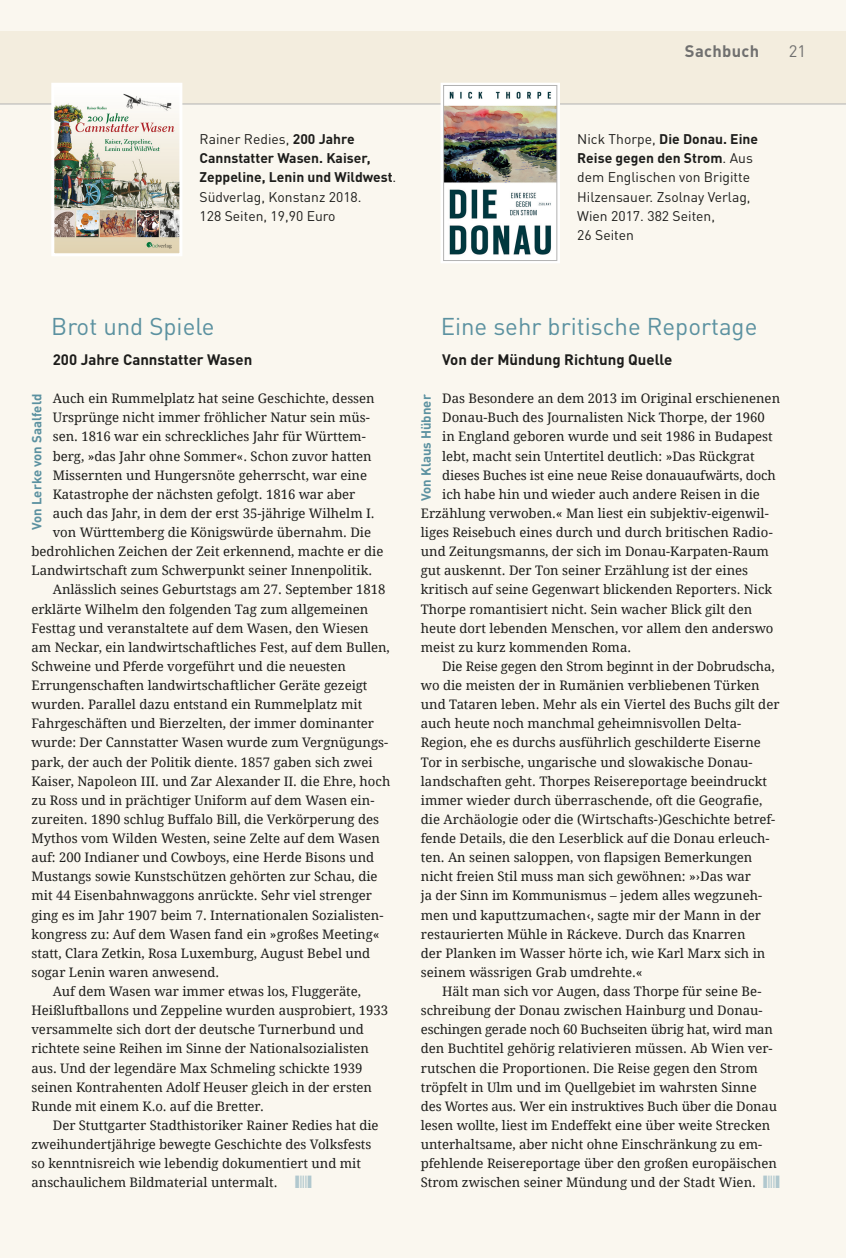
<style>
.page{position:relative;width:846px;height:1258px;background:#fff}
.page>*{position:absolute;margin:0;border:0;box-sizing:border-box;transform-origin:0 0}
.t1{font:24px "DINOT";color:#5b91a0}
.t2{font:700 16.5px "DINOT";letter-spacing:.02em;color:#70706f}
.t3{font:16.5px "DINOT";color:#70706f}
.t4{font:700 15px "DINOT";color:#1d1d1b}
.t5{font:13.8px/19px "DINOT";color:#1d1d1b}
.t6{font:700 13.8px/19px "DINOT";color:#1d1d1b}
.t7{font:13.2px/19px "Droid Serif 2";color:#1d1d1b}
.t8{font:13.2px/19px "Droid Serif";color:#1d1d1b}
.t9{font:700 13.2px "DINOT";color:#5b91a0}
.s1{font-weight:400}
.s2{font-weight:700}
.s3{font-family:"Droid Serif 2"}
</style>
<div class="page">
<div style="left:0;top:0;width:845px;height:1258px;background:#faf7ef"></div>
<div style="left:0;top:32px;width:845px;height:72px;background:#f3edde"></div>
<hr style="left:0;top:104px;width:845px;height:1px;background:#b2b2b2">
<img style="left:55px;top:87px;width:123px;height:165px">
<div style="left:51px;top:83px;width:131px;height:173px;border:3px solid #fff"></div>
<img style="left:445px;top:87px;width:110px;height:172px">
<div style="left:440px;top:83px;width:120px;height:180px;border:3px solid #fff"></div>
<div style="left:443px;top:85px;width:114px;height:176px;border:1px solid #b2b2b2"></div>
<p class="t6" style="left:199px;top:129px;width:198px"><span class="s1">Rainer Redies,</span> 200 Jahre<br>Cannstatter Wasen. Kaiser,<br>Zeppeline, Lenin und Wildwest<span class="s1">.<br>Südverlag, Konstanz 2018.<br>128 Seiten, 19,90 Euro</span></p>
<p class="t2" style="left:684px;top:40px;width:76px">Sachbuch</p>
<p class="t3" style="left:788px;top:40px;width:19px">21</p>
<p class="t5" style="left:577px;top:129px;width:182px">Nick Thorpe, <span class="s2">Die Donau. Eine<br>Reise gegen den Strom</span>. Aus dem Englischen von Brigitte<br>Hilzensauer. Zsolnay Verlag,<br>Wien 2017. 382 Seiten,<br>26 Seiten</p>
<h1 class="t1" style="left:51px;top:310px;width:165px">Brot und Spiele</h1>
<h1 class="t1" style="left:440px;top:310px;width:318px">Eine sehr britische Reportage</h1>
<p class="t4" style="left:442px;top:349px;width:232px">Von der Mündung Richtung Quelle</p>
<p class="t7" style="left:442px;top:389px;width:339px">Das Besondere an dem 2013 im Original erschienenen</p>
<p class="t7" style="left:442px;top:408px;width:324px">Donau-Buch des Journalisten Nick Thorpe, der 1960</p>
<p class="t7" style="left:442px;top:427px;width:332px">in England geboren wurde und seit 1986 in Budapest</p>
<p class="t7" style="left:442px;top:446px;width:314px">lebt, macht sein Untertitel deutlich: »Das Rückgrat</p>
<p class="t7" style="left:442px;top:465px;width:335px">dieses Buches ist eine neue Reise donauaufwärts, doch</p>
<p class="t7" style="left:442px;top:485px;width:319px">ich habe hin und wieder auch andere Reisen in die</p>
<p class="t7" style="left:421px;top:504px;width:349px">Erzählung verwoben.« Man liest ein subjektiv-eigenwil-</p>
<p class="t7" style="left:421px;top:523px;width:353px">liges Reisebuch eines durch und durch britischen Radio-</p>
<p class="t7" style="left:421px;top:542px;width:349px">und Zeitungsmanns, der sich im Donau-Karpaten-Raum</p>
<p class="t7" style="left:421px;top:561px;width:329px">gut auskennt. Der Ton seiner Erzählung ist der eines</p>
<p class="t7" style="left:421px;top:580px;width:353px">kritisch auf seine Gegenwart blickenden Reporters. Nick</p>
<p class="t7" style="left:421px;top:599px;width:333px">Thorpe romantisiert nicht. Sein wacher Blick gilt den</p>
<p class="t7" style="left:421px;top:618px;width:354px">heute dort lebenden Menschen, vor allem den anderswo</p>
<p class="t7" style="left:421px;top:638px;width:212px">meist zu kurz kommenden Roma.</p>
<p class="t7" style="left:442px;top:657px;width:334px">Die Reise gegen den Strom beginnt in der Dobrudscha,</p>
<p class="t7" style="left:421px;top:676px;width:340px">wo die meisten der in Rumänien verbliebenen Türken</p>
<p class="t7" style="left:421px;top:695px;width:360px">und Tataren leben. Mehr als ein Viertel des Buchs gilt der</p>
<p class="t7" style="left:421px;top:714px;width:322px">auch heute noch manchmal geheimnisvollen Delta-</p>
<p class="t7" style="left:421px;top:733px;width:341px">Region, ehe es durchs ausführlich geschilderte Eiserne</p>
<p class="t7" style="left:421px;top:752px;width:333px">Tor in serbische, ungarische und slowakische Donau-</p>
<p class="t7" style="left:421px;top:771px;width:347px">landschaften geht. Thorpes Reisereportage beeindruckt</p>
<p class="t8" style="left:421px;top:791px;width:356px">immer wieder durch überraschende, oft die Geografie, die Archäologie oder die (Wirtschafts-)Geschichte betref-</p>
<p class="t7" style="left:421px;top:829px;width:350px">fende Details, die den Leserblick auf die Donau erleuch-</p>
<p class="t8" style="left:421px;top:848px;width:333px">ten. An seinen saloppen, von flapsigen Bemerkungen</p>
<p class="t7" style="left:421px;top:867px;width:331px">nicht freien Stil muss man sich gewöhnen: »›Das war</p>
<p class="t8" style="left:421px;top:886px;width:343px">ja der Sinn im Kommunismus – jedem alles wegzuneh<span class="s3">-</span></p>
<p class="t7" style="left:421px;top:905px;width:346px">men und kaputtzumachen‹, sagte mir der Mann in der restaurierten Mühle in Ráckeve. Durch das Knarren der Planken im Wasser hörte ich, wie Karl Marx sich in seinem wässrigen Grab umdrehte.«</p>
<p class="t7" style="left:421px;top:982px;width:357px;text-indent:21px">Hält man sich vor Augen, dass Thorpe für seine Be&shy;schreibung der Donau zwischen Hainburg und Donau&shy;eschingen gerade noch 60 Buchseiten übrig hat, wird man den Buchtitel gehörig relativieren müssen. Ab Wien ver&shy;rutschen die Proportionen. Die Reise gegen den Strom tröpfelt in Ulm und im Quellgebiet im wahrsten Sinne des Wortes aus. Wer ein instruktives Buch über die Donau lesen wollte, liest im Endeffekt eine über weite Strecken unterhaltsame, aber nicht ohne Einschränkung zu em&shy;pfehlende Reisereportage über den großen europäischen Strom zwischen seiner Mündung und der Stadt Wien.</p>
<p class="t4" style="left:53px;top:349px;width:201px">200 Jahre Cannstatter Wasen</p>
<p class="t7" style="left:53px;top:389px;width:323px">Auch ein Rummelplatz hat seine Geschichte, dessen</p>
<p class="t7" style="left:53px;top:408px;width:318px">Ursprünge nicht immer fröhlicher Natur sein müs-</p>
<p class="t7" style="left:53px;top:427px;width:314px">sen. 1816 war ein schreckliches Jahr für Württem-</p>
<p class="t7" style="left:53px;top:446px;width:320px">berg, »das Jahr ohne Sommer«. Schon zuvor hatten</p>
<p class="t7" style="left:53px;top:465px;width:316px">Missernten und Hungersnöte geherrscht, war eine</p>
<p class="t7" style="left:53px;top:485px;width:304px">Katastrophe der nächsten gefolgt. 1816 war aber</p>
<p class="t7" style="left:53px;top:504px;width:323px">auch das Jahr, in dem der erst 35-jährige Wilhelm I.</p>
<p class="t7" style="left:53px;top:523px;width:320px">von Württemberg die Königswürde übernahm. Die</p>
<p class="t7" style="left:31px;top:542px;width:353px">bedrohlichen Zeichen der Zeit erkennend, machte er die</p>
<p class="t7" style="left:31px;top:561px;width:342px">Landwirtschaft zum Schwerpunkt seiner Innenpolitik.</p>
<p class="t7" style="left:53px;top:580px;width:334px">Anlässlich seines Geburtstags am 27. September 1818</p>
<p class="t7" style="left:31px;top:599px;width:338px">erklärte Wilhelm den folgenden Tag zum allgemeinen</p>
<p class="t7" style="left:31px;top:618px;width:339px">Festtag und veranstaltete auf dem Wasen, den Wiesen</p>
<p class="t7" style="left:31px;top:638px;width:360px">am Neckar, ein landwirtschaftliches Fest, auf dem Bullen,</p>
<p class="t7" style="left:31px;top:657px;width:316px">Schweine und Pferde vorgeführt und die neuesten</p>
<p class="t7" style="left:31px;top:676px;width:337px">Errungenschaften landwirtschaftlicher Geräte gezeigt</p>
<p class="t7" style="left:31px;top:695px;width:332px">wurden. Parallel dazu entstand ein Rummelplatz mit</p>
<p class="t7" style="left:31px;top:714px;width:344px">Fahrgeschäften und Bierzelten, der immer dominanter</p>
<p class="t7" style="left:31px;top:733px;width:358px">wurde: Der Cannstatter Wasen wurde zum Vergnügungs-</p>
<p class="t7" style="left:31px;top:752px;width:342px">park, der auch der Politik diente. 1857 gaben sich zwei</p>
<p class="t7" style="left:31px;top:771px;width:360px">Kaiser, Napoleon III. und Zar Alexander II. die Ehre, hoch</p>
<p class="t7" style="left:31px;top:791px;width:344px">zu Ross und in prächtiger Uniform auf dem Wasen ein-</p>
<p class="t7" style="left:31px;top:810px;width:349px">zureiten. 1890 schlug Buffalo Bill, die Verkörperung des</p>
<p class="t7" style="left:31px;top:829px;width:350px">Mythos vom Wilden Westen, seine Zelte auf dem Wasen</p>
<p class="t7" style="left:31px;top:848px;width:344px">auf: 200 Indianer und Cowboys, eine Herde Bisons und</p>
<p class="t7" style="left:31px;top:867px;width:347px">Mustangs sowie Kunstschützen gehörten zur Schau, die</p>
<p class="t7" style="left:31px;top:886px;width:342px">mit 44 Eisenbahnwaggons anrückte. Sehr viel strenger</p>
<p class="t7" style="left:31px;top:905px;width:353px">ging es im Jahr 1907 beim 7. Internationalen Sozialisten-</p>
<p class="t7" style="left:31px;top:924px;width:349px">kongress zu: Auf dem Wasen fand ein »großes Meeting«</p>
<p class="t7" style="left:31px;top:944px;width:340px">statt, Clara Zetkin, Rosa Luxemburg, August Bebel und</p>
<p class="t7" style="left:31px;top:963px;width:189px">sogar Lenin waren anwesend.</p>
<p class="t7" style="left:53px;top:982px;width:310px">Auf dem Wasen war immer etwas los, Fluggeräte,</p>
<p class="t7" style="left:31px;top:1001px;width:358px">Heißluftballons und Zeppeline wurden ausprobiert, 1933</p>
<p class="t7" style="left:31px;top:1020px;width:334px">versammelte sich dort der deutsche Turnerbund und</p>
<p class="t7" style="left:31px;top:1039px;width:339px">richtete seine Reihen im Sinne der Nationalsozialisten</p>
<p class="t7" style="left:31px;top:1058px;width:332px">aus. Und der legendäre Max Schmeling schickte 1939</p>
<p class="t7" style="left:31px;top:1077px;width:342px">seinen Kontrahenten Adolf Heuser gleich in der ersten</p>
<p class="t7" style="left:31px;top:1096px;width:234px">Runde mit einem K.o. auf die Bretter.</p>
<p class="t7" style="left:53px;top:1116px;width:327px">Der Stuttgarter Stadthistoriker Rainer Redies hat die</p>
<p class="t7" style="left:31px;top:1135px;width:341px">zweihundertjährige bewegte Geschichte des Volksfests</p>
<p class="t7" style="left:31px;top:1154px;width:331px">so kenntnisreich wie lebendig dokumentiert und mit</p>
<p class="t7" style="left:31px;top:1173px;width:247px">anschaulichem Bildmaterial untermalt.</p>
<p class="t9" style="left:28px;top:530px;width:138px;rotate:-90deg">Von Lerke von Saalfeld</p>
<p class="t9" style="left:417px;top:501px;width:108px;rotate:-90deg">Von Klaus Hübner</p>
</div>
